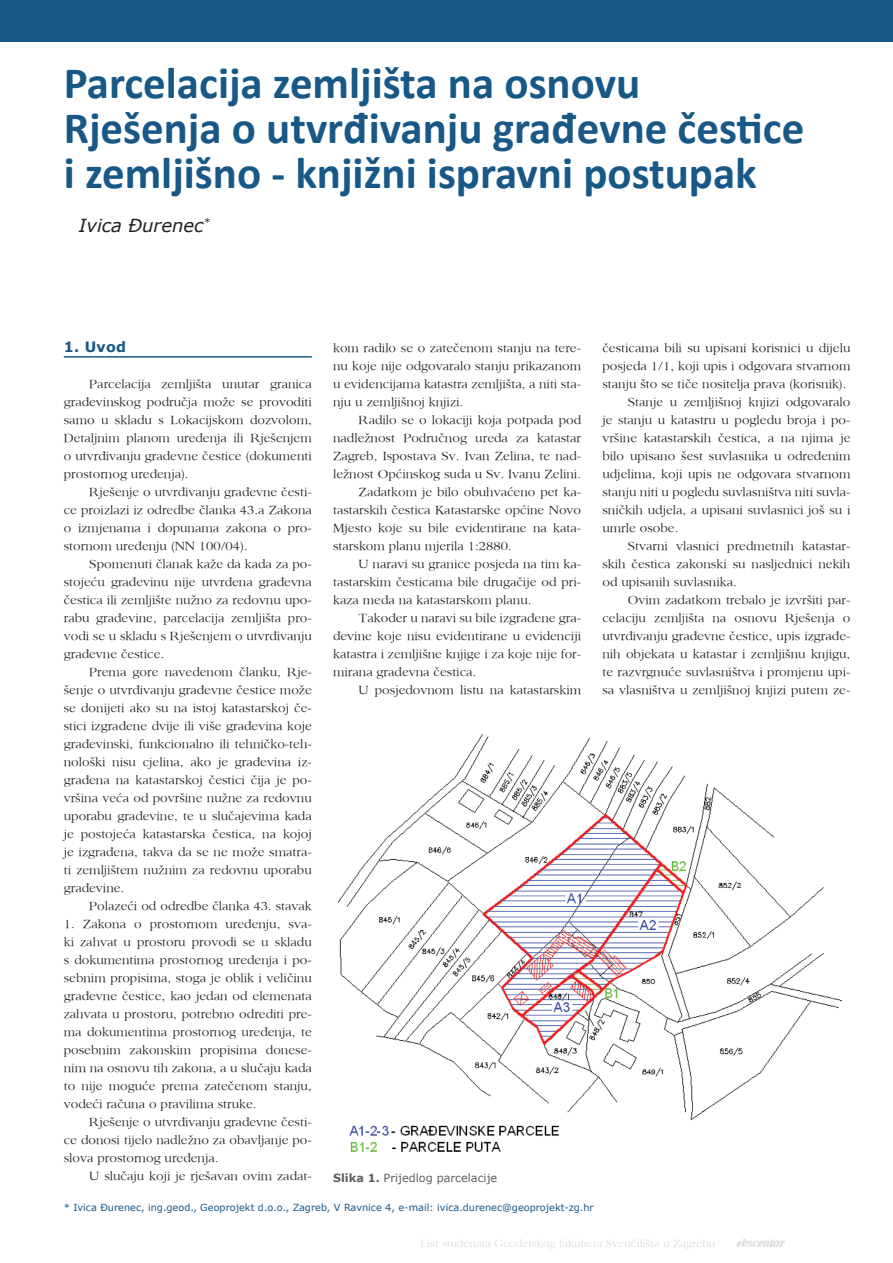
<style>
.page{position:relative;width:893px;height:1263px;background:#fff}
.page>*{position:absolute;margin:0;border:0;box-sizing:border-box;transform-origin:0 0}
.t1{font:700 45px/45px "Calibri";color:#175887}
.t2{font:italic 18px "Verdana";color:#231f20}
.t3{font:700 14.25px "Verdana";color:#175887}
.t4{font:12.75px/18px "Sanford";color:#231f20;text-align:justify}
.t5{font:12.75px "Flamenco D";color:#dcdddf}
.t6{font:11.25px "Sanford";color:#dcdddf}
.t7{font:11.25px "Verdana";color:#605e5f}
.t8{font:9.75px "Verdana";color:#175887}
.s1{font-weight:700}
</style>
<div class="page">
<hr style="left:64px;top:356px;width:248px;height:2px;background:#175887">
<div style="left:0;top:0;width:893px;height:42px;background:#175887"></div>
<img style="left:337px;top:734px;width:506px;height:418px">
<h1 class="t1" style="left:64px;top:58px;width:742px">Parcelacija zemljišta na osnovu<br>Rješenja o utvrđivanju građevne čestice i zemljišno - knjižni ispravni postupak</h1>
<h2 class="t2" style="left:79px;top:214px;width:133px">Ivica Đurenec<sup>*</sup></h2>
<p class="t3" style="left:64px;top:337px;width:64px">1. Uvod</p>
<p class="t4" style="left:64px;top:374px;width:250px;text-indent:26px">Parcelacija zemljišta unutar granica građevinskog područja može se provoditi samo u skladu s Lokacijskom dozvolom, Detaljnim planom uređenja ili Rješenjem o utvrđivanju građevne čestice (dokumenti prostornog uređenja).</p>
<p class="t4" style="left:64px;top:482px;width:250px;text-indent:26px">Rješenje o utvrđivanju građevne česti&shy;ce proizlazi iz odredbe članka 43.a Zakona o izmjenama i dopunama zakona o pro&shy;stornom uređenju (NN 100/04).</p>
<p class="t4" style="left:64px;top:554px;width:250px;text-indent:26px">Spomenuti članak kaže da kada za po&shy;stojeću građevinu nije utvrđena građevna čestica ili zemljište nužno za redovnu upo&shy;rabu građevine, parcelacija zemljišta pro&shy;vodi se u skladu s Rješenjem o utvrđivanju građevne čestice.</p>
<p class="t4" style="left:64px;top:662px;width:250px;text-indent:26px">Prema gore navedenom članku, Rje&shy;šenje o utvrđivanju građevne čestice može se donijeti ako su na istoj katastarskoj če&shy;stici izgrađene dvije ili više građevina koje građevinski, funkcionalno ili tehničko-teh&shy;nološki nisu cjelina, ako je građevina iz&shy;građena na katastarskoj čestici čija je po&shy;vršina veća od površine nužne za redovnu uporabu građevine, te u slučajevima kada je postojeća katastarska čestica, na kojoj je izgrađena, takva da se ne može smatra&shy;ti zemljištem nužnim za redovnu uporabu građevine.</p>
<p class="t4" style="left:89px;top:896px;width:224px">Polazeći od odredbe članka 43. stavak</p>
<p class="t4" style="left:64px;top:914px;width:250px">1. Zakona o prostornom uređenju, sva&shy;ki zahvat u prostoru provodi se u skladu s dokumentima prostornog uređenja i po&shy;sebnim propisima, stoga je oblik i veličinu građevne čestice, kao jedan od elemenata zahvata u prostoru, potrebno odrediti pre&shy;ma dokumentima prostornog uređenja, te posebnim zakonskim propisima donese&shy;nim na osnovu tih zakona, a u slučaju kada to nije moguće prema zatečenom stanju, vodeći računa o pravilima struke.</p>
<p class="t4" style="left:64px;top:1112px;width:250px;text-indent:26px">Rješenje o utvrđivanju građevne česti&shy;ce donosi tijelo nadležno za obavljanje po&shy;slova prostornog uređenja.</p>
<p class="t4" style="left:89px;top:1166px;width:224px">U slučaju koji je rješavan ovim zadat-</p>
<p class="t4" style="left:333px;top:338px;width:250px">kom radilo se o zatečenom stanju na tere&shy;nu koje nije odgovaralo stanju prikazanom u evidencijama katastra zemljišta, a niti sta&shy;nju u zemljišnoj knjizi.</p>
<p class="t4" style="left:359px;top:410px;width:224px">Radilo se o lokaciji koja potpada pod</p>
<p class="t4" style="left:333px;top:428px;width:250px">nadležnost Područnog ureda za katastar</p>
<p class="t4" style="left:333px;top:446px;width:250px">Zagreb, Ispostava Sv. Ivan Zelina, te nad-</p>
<p class="t4" style="left:333px;top:464px;width:250px">ležnost Općinskog suda u Sv. Ivanu Zelini.</p>
<p class="t4" style="left:359px;top:482px;width:224px">Zadatkom je bilo obuhvaćeno pet ka-</p>
<p class="t4" style="left:333px;top:500px;width:250px">tastarskih čestica Katastarske općine Novo</p>
<p class="t4" style="left:333px;top:518px;width:250px">Mjesto koje su bile evidentirane na kata-</p>
<p class="t4" style="left:333px;top:536px;width:180px">starskom planu mjerila 1:2880.</p>
<p class="t4" style="left:359px;top:554px;width:224px">U naravi su granice posjeda na tim ka-</p>
<p class="t4" style="left:333px;top:572px;width:250px">tastarskim česticama bile drugačije od pri-</p>
<p class="t4" style="left:333px;top:590px;width:200px">kaza međa na katastarskom planu.</p>
<p class="t4" style="left:359px;top:608px;width:224px">Također u naravi su bile izgrađene gra-</p>
<p class="t4" style="left:333px;top:626px;width:250px">đevine koje nisu evidentirane u evidenciji</p>
<p class="t4" style="left:333px;top:645px;width:250px">katastra i zemljišne knjige i za koje nije for-</p>
<p class="t4" style="left:333px;top:663px;width:145px">mirana građevna čestica.</p>
<p class="t4" style="left:359px;top:681px;width:224px">U posjedovnom listu na katastarskim</p>
<p class="t4" style="left:602px;top:339px;width:250px">česticama bili su upisani korisnici u dijelu</p>
<p class="t4" style="left:602px;top:357px;width:250px">posjeda 1/1, koji upis i odgovara stvarnom</p>
<p class="t4" style="left:602px;top:375px;width:246px">stanju što se tiče nositelja prava (korisnik).</p>
<p class="t4" style="left:628px;top:393px;width:224px">Stanje u zemljišnoj knjizi odgovaralo</p>
<p class="t4" style="left:602px;top:411px;width:249px">je stanju u katastru u pogledu broja i po-</p>
<p class="t4" style="left:602px;top:429px;width:250px">vršine katastarskih čestica, a na njima je</p>
<p class="t4" style="left:602px;top:447px;width:250px">bilo upisano šest suvlasnika u određenim</p>
<p class="t4" style="left:602px;top:465px;width:250px">udjelima, koji upis ne odgovara stvarnom</p>
<p class="t4" style="left:602px;top:483px;width:250px">stanju niti u pogledu suvlasništva niti suvla-</p>
<p class="t4" style="left:602px;top:501px;width:250px">sničkih udjela, a upisani suvlasnici još su i</p>
<p class="t4" style="left:602px;top:519px;width:78px">umrle osobe.</p>
<p class="t4" style="left:628px;top:537px;width:224px">Stvarni vlasnici predmetnih katastar-</p>
<p class="t4" style="left:602px;top:555px;width:250px">skih čestica zakonski su nasljednici nekih</p>
<p class="t4" style="left:602px;top:573px;width:136px">od upisanih suvlasnika.</p>
<p class="t4" style="left:628px;top:591px;width:224px">Ovim zadatkom trebalo je izvršiti par-</p>
<p class="t4" style="left:602px;top:609px;width:250px">celaciju zemljišta na osnovu Rješenja o</p>
<p class="t4" style="left:602px;top:627px;width:250px">utvrđivanju građevne čestice, upis izgrađe-</p>
<p class="t4" style="left:602px;top:645px;width:250px">nih objekata u katastar i zemljišnu knjigu,</p>
<p class="t4" style="left:602px;top:663px;width:250px">te razvrgnuće suvlasništva i promjenu upi-</p>
<p class="t4" style="left:602px;top:681px;width:250px">sa vlasništva u zemljišnoj knjizi putem ze-</p>
<p class="t7" style="left:333px;top:1171px;width:166px"><span class="s1">Slika 1.</span> Prijedlog parcelacije</p>
<p class="t8" style="left:64px;top:1201px;width:531px">* Ivica Đurenec, ing.geod., Geoprojekt d.o.o., Zagreb, V Ravnice 4, e-mail: ivica.durenec@geoprojekt-zg.hr</p>
<p class="t6" style="left:420px;top:1237px;width:297px">List studenata Geodetskog fakulteta Sveučilišta u Zagrebu</p>
<p class="t5" style="left:737px;top:1235px;width:50px">ekscentar</p>
</div>
